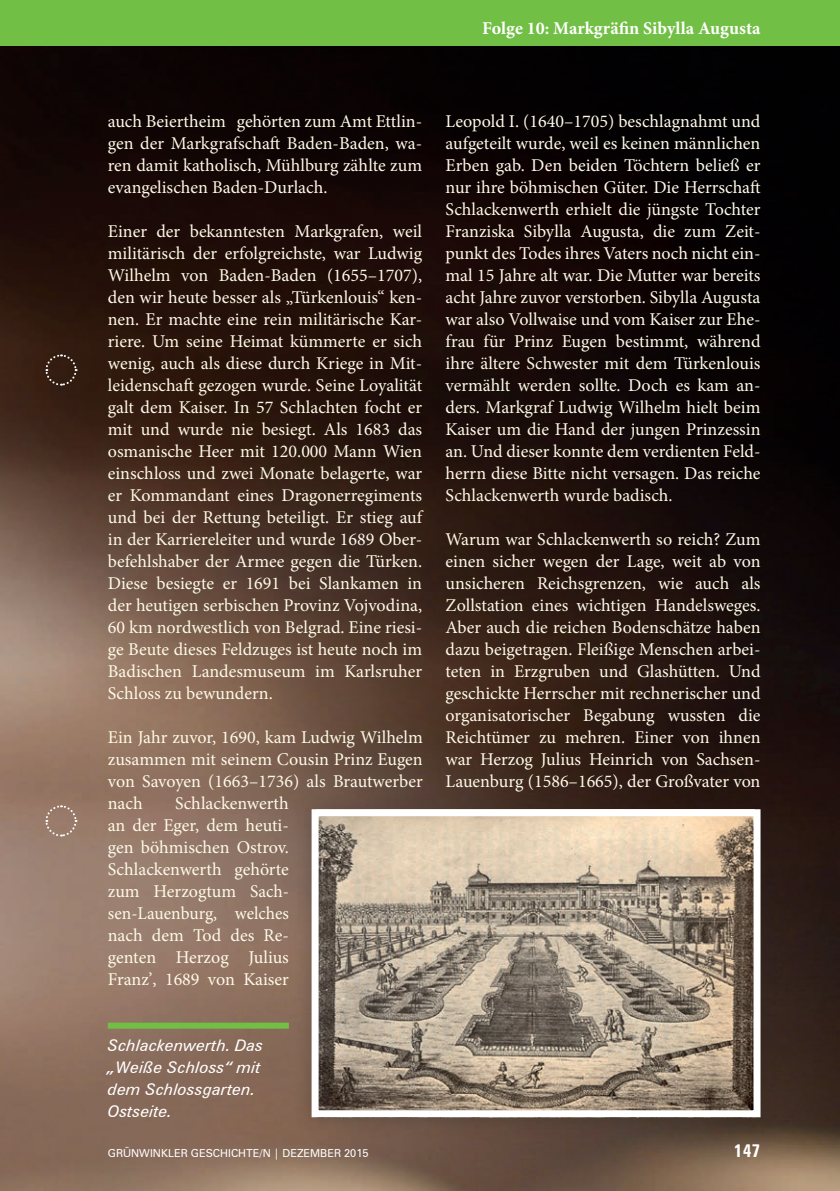
<style>
.page{position:relative;width:840px;height:1191px;background:#fff}
.page>*{position:absolute;margin:0;border:0;box-sizing:border-box;transform-origin:0 0}
.Fließtext_Geschichte{font:18px/22px "Minion Pro";color:#fef9e7;text-align:justify}
.t1{font:700 18px "Minion Pro";color:#fff}
.Seitenzahl{font:700 condensed 18px "Zurich BT";color:#fff}
.Bildunterschr_Geschi{font:italic 16px/22px "Zurich BT";color:#fff}
.Fusszeile_Ausgabe_re{font:11px "Zurich BT";color:#fff}
</style>
<div class="page">
<img style="left:1px;top:45px;width:838px;height:1146px">
<div style="left:108px;top:1022px;width:181px;height:6px;background:#71bf44"></div>
<hr style="left:0;top:0;width:1px;height:1191px;background:#522305">
<div style="left:0;top:0;width:839px;height:45px;background:#71bf44"></div>
<div style="left:292px;top:790px;width:486px;height:346px;background:#231f20;opacity:.3"></div>
<img style="left:319px;top:817px;width:433px;height:292px">
<div style="left:311px;top:809px;width:449px;height:308px;border:7px solid #fff"></div>
<svg style="left:44px;top:353px;width:34px;height:34px"></svg>
<svg style="left:44px;top:804px;width:34px;height:33px"></svg>
<p class="t1" style="left:481px;top:16px;width:280px">Folge 10: Markgräfin Sibylla Augusta</p>
<p class="Fließtext_Geschichte" style="left:108px;top:110px;width:316px">auch Beiertheim gehörten zum Amt Ettlin&shy;gen der Markgrafschaft Baden-Baden, wa&shy;ren damit katholisch, Mühlburg zählte zum evangelischen Baden-Durlach.</p>
<p class="Fließtext_Geschichte" style="left:108px;top:220px;width:316px">Einer der bekanntesten Markgrafen, weil militärisch der erfolgreichste, war Ludwig Wilhelm von Baden-Baden (1655–1707), den wir heute besser als „Türkenlouis“ ken&shy;nen. Er machte eine rein militärische Kar&shy;riere. Um seine Heimat kümmerte er sich wenig, auch als diese durch Kriege in Mit&shy;leidenschaft gezogen wurde. Seine Loyalität galt dem Kaiser. In 57 Schlachten focht er mit und wurde nie besiegt. Als 1683 das osmanische Heer mit 120.000 Mann Wien einschloss und zwei Monate belagerte, war er Kommandant eines Dragonerregiments und bei der Rettung beteiligt. Er stieg auf in der Karriereleiter und wurde 1689 Ober&shy;befehlshaber der Armee gegen die Türken.<br>Diese besiegte er 1691 bei Slankamen in der heutigen serbischen Provinz Vojvodina, 60 km nordwestlich von Belgrad. Eine riesi&shy;ge Beute dieses Feldzuges ist heute noch im Badischen Landesmuseum im Karlsruher Schloss zu bewundern.</p>
<p class="Fließtext_Geschichte" style="left:108px;top:726px;width:316px">Ein Jahr zuvor, 1690, kam Ludwig Wilhelm zusammen mit seinem Cousin Prinz Eugen von Savoyen (1663–1736) als Brautwerber nach</p>
<p class="Fließtext_Geschichte" style="left:108px;top:792px;width:182px;text-indent:67px">Schlackenwerth an der Eger, dem heuti&shy;gen böhmischen Ostrov.<br>Schlackenwerth gehörte zum Herzogtum Sach&shy;sen-Lauenburg, welches nach dem Tod des Re&shy;genten Herzog Julius Franz’, 1689 von Kaiser</p>
<p class="Bildunterschr_Geschi" style="left:108px;top:1034px;width:157px">Schlackenwerth. Das „Weiße Schloss“ mit dem Schlossgarten.<br>Ostseite.</p>
<p class="Fließtext_Geschichte" style="left:445px;top:110px;width:316px">Leopold I. (1640–1705) beschlagnahmt und aufgeteilt wurde, weil es keinen männlichen Erben gab. Den beiden Töchtern beließ er nur ihre böhmischen Güter. Die Herrschaft Schlackenwerth erhielt die jüngste Tochter Franziska Sibylla Augusta, die zum Zeit&shy;punkt des Todes ihres Vaters noch nicht ein&shy;mal 15 Jahre alt war. Die Mutter war bereits acht Jahre zuvor verstorben. Sibylla Augusta war also Vollwaise und vom Kaiser zur Ehe&shy;frau für Prinz Eugen bestimmt, während ihre ältere Schwester mit dem Türkenlouis vermählt werden sollte. Doch es kam an&shy;ders. Markgraf Ludwig Wilhelm hielt beim Kaiser um die Hand der jungen Prinzessin an. Und dieser konnte dem verdienten Feld&shy;herrn diese Bitte nicht versagen. Das reiche Schlackenwerth wurde badisch.</p>
<p class="Fließtext_Geschichte" style="left:445px;top:528px;width:316px">Warum war Schlackenwerth so reich? Zum einen sicher wegen der Lage, weit ab von unsicheren Reichsgrenzen, wie auch als Zollstation eines wichtigen Handelsweges.<br>Aber auch die reichen Bodenschätze haben dazu beigetragen. Fleißige Menschen arbei&shy;teten in Erzgruben und Glashütten. Und geschickte Herrscher mit rechnerischer und organisatorischer Begabung wussten die Reichtümer zu mehren. Einer von ihnen war Herzog Julius Heinrich von Sachsen-Lauenburg (1586–1665), der Großvater von</p>
<p class="Fusszeile_Ausgabe_re" style="left:108px;top:1146px;width:262px">GRÜNWINKLER GESCHICHTE/N | DEZEMBER 2015</p>
<p class="Seitenzahl" style="left:733px;top:1139px;width:28px">147</p>
</div>
